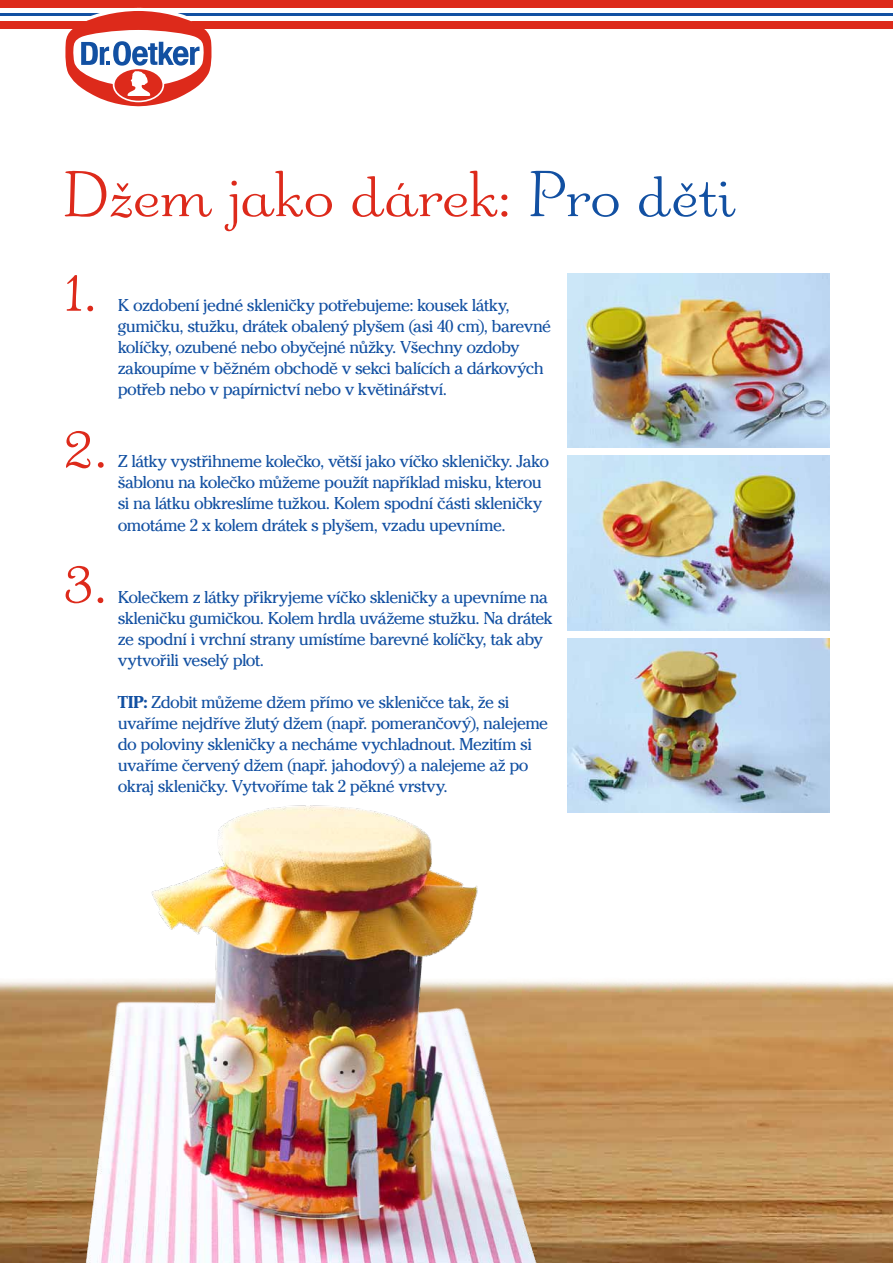
<style>
.page{position:relative;width:893px;height:1263px;background:#fff}
.page>*{position:absolute;margin:0;border:0;box-sizing:border-box;transform-origin:0 0}
.t1{font:60px "Odette CE";color:#dd2a1b;scale:1.05 1}
.t2{font:60px "Odette CE";color:#dd2a1b}
.t3{font:18px/21.1px "Cheltenham Itc TOT";letter-spacing:-.035em;color:#1250a2}
.s1{color:#1250a2}
.s2{font-weight:700}
</style>
<div class="page">
<svg style="left:31px;top:7px;width:609px;height:15px"></svg>
<div style="left:13px;top:22px;width:631px;height:7px;background:#dd2a1b"></div>
<div style="left:13px;top:0;width:631px;height:7px;background:#dd2a1b"></div>
<hr style="left:13px;top:13px;width:631px;height:3px;background:#1250a2">
<svg style="left:65px;top:7px;width:147px;height:99px"></svg>
<svg style="left:0;top:7px;width:31px;height:15px"></svg>
<div style="left:0;top:22px;width:31px;height:7px;background:#dd2a1b"></div>
<div style="left:0;top:0;width:31px;height:7px;background:#dd2a1b"></div>
<hr style="left:0;top:13px;width:31px;height:3px;background:#1250a2">
<div style="left:640px;top:6px;width:253px;height:17px;background:linear-gradient(to right,#fff,#fff)"></div>
<div style="left:640px;top:22px;width:253px;height:7px;background:#dd2a1b"></div>
<div style="left:640px;top:0;width:253px;height:7px;background:#dd2a1b"></div>
<hr style="left:640px;top:13px;width:253px;height:3px;background:#1250a2">
<img style="left:0;top:981px;width:893px;height:282px">
<img style="left:79px;top:805px;width:476px;height:458px">
<img style="left:568px;top:273px;width:261px;height:174px">
<img style="left:568px;top:456px;width:261px;height:174px">
<img style="left:568px;top:639px;width:261px;height:174px">
<h1 class="t1" style="left:64px;top:156px;width:640px">Džem jako dárek: <span class="s1">Pro děti</span></h1>
<h1 class="t2" style="left:64px;top:251px;width:35px">1.</h1>
<h1 class="t2" style="left:64px;top:407px;width:45px">2.</h1>
<h1 class="t2" style="left:64px;top:542px;width:45px">3.</h1>
<p class="t3" style="left:118px;top:294px;width:435px">K ozdobení jedné skleničky potřebujeme: kousek látky, gumičku, stužku, drátek obalený plyšem (asi 40 cm), barevné kolíčky, ozubené nebo obyčejné nůžky. Všechny ozdoby zakoupíme v běžném obchodě v sekci balících a dárkových potřeb nebo v papírnictví nebo v květinářství.</p>
<p class="t3" style="left:118px;top:451px;width:433px">Z látky vystřihneme kolečko, větší jako víčko skleničky. Jako šablonu na kolečko můžeme použít například misku, kterou si na látku obkreslíme tužkou. Kolem spodní části skleničky omotáme 2 x kolem drátek s plyšem, vzadu upevníme.</p>
<p class="t3" style="left:118px;top:586px;width:436px">Kolečkem z látky přikryjeme víčko skleničky a upevníme na skleničku gumičkou. Kolem hrdla uvážeme stužku. Na drátek ze spodní i vrchní strany umístíme barevné kolíčky, tak aby vytvořili veselý plot.</p>
<p class="t3" style="left:118px;top:691px;width:432px"><span class="s2">TIP:</span> Zdobit můžeme džem přímo ve skleničce tak, že si uvaříme nejdříve žlutý džem (např. pomerančový), nalejeme do poloviny skleničky a necháme vychladnout. Mezitím si uvaříme červený džem (např. jahodový) a nalejeme až po okraj skleničky. Vytvoříme tak 2 pěkné vrstvy.</p>
</div>
